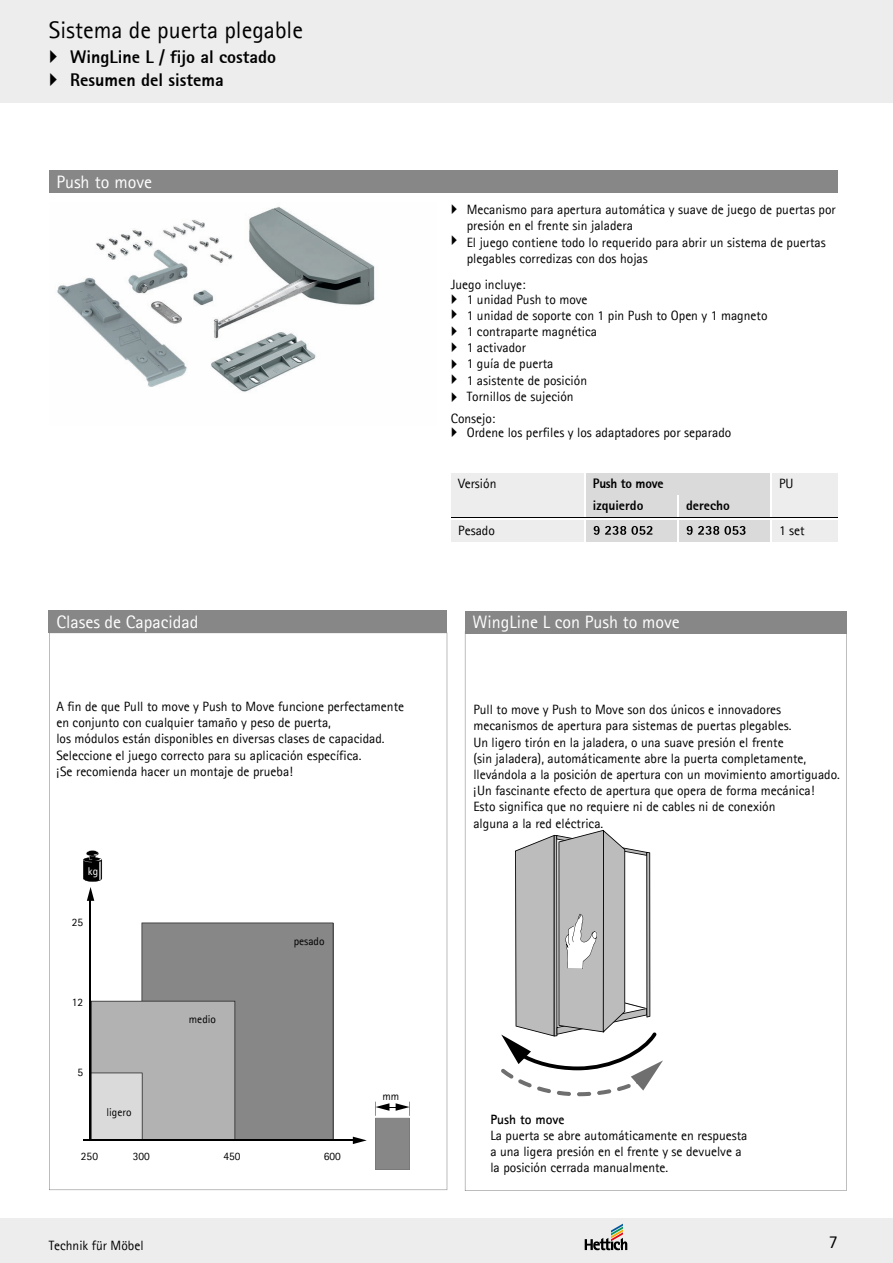
<style>
.page{position:relative;width:893px;height:1263px;background:#fff}
.page>*{position:absolute;margin:0;border:0;box-sizing:border-box;transform-origin:0 0}
.t1{font:24px "Agfa Rotis Sans Serif";color:#000}
.t2{font:18px "Agfa Rotis Sans Serif";color:#fff}
.t3{font:800 18px/22.2px "Agfa Rotis Sans Serif";color:#000}
.t4{font:18px "Agfa Rotis Sans Serif";color:#000}
.t5{font:13.5px/16.2px "Agfa Rotis Sans Serif";color:#000}
.t6{font:800 13.5px "Agfa Rotis Sans Serif";color:#000}
.t7{font:700 13.5px "Agfa Rotis Sans Serif";color:#000}
.t8{font:800 13.5px "Agfa Rotis Sans Serif";letter-spacing:-.02em;color:#000}
.t9{font:11.4px "Agfa Rotis Sans Serif";color:#000}
.t10{font:11.4px "Agfa Rotis Sans Serif";color:#fff}
</style>
<div class="page">
<div style="left:0;top:1218px;width:893px;height:45px;background:#ededed"></div>
<div style="left:0;top:0;width:893px;height:102px;background:#ededed"></div>
<svg style="left:585px;top:1224px;width:42px;height:26px"></svg>
<svg style="left:49px;top:633px;width:398px;height:557px"></svg>
<svg style="left:465px;top:633px;width:381px;height:558px"></svg>
<svg style="left:501px;top:830px;width:162px;height:266px"></svg>
<div style="left:465px;top:611px;width:382px;height:22px;background:#878787"></div>
<div style="left:49px;top:611px;width:398px;height:22px;background:#878787"></div>
<svg style="left:91px;top:923px;width:242px;height:216px"></svg>
<hr style="left:83px;top:1139px;width:276px;height:2px;background:#000">
<svg style="left:353px;top:1137px;width:14px;height:7px"></svg>
<svg style="left:83px;top:850px;width:19px;height:51px"></svg>
<hr style="left:90px;top:894px;width:1px;height:245px;background:#000">
<svg style="left:375px;top:1102px;width:35px;height:67px"></svg>
<div style="left:49px;top:170px;width:789px;height:23px;background:#878787"></div>
<div style="left:771px;top:519px;width:67px;height:23px;background:#ededed"></div>
<div style="left:451px;top:519px;width:134px;height:23px;background:#ededed"></div>
<div style="left:771px;top:495px;width:67px;height:23px;background:#ededed"></div>
<div style="left:451px;top:495px;width:134px;height:23px;background:#ededed"></div>
<div style="left:771px;top:473px;width:67px;height:22px;background:#ededed"></div>
<div style="left:451px;top:473px;width:134px;height:22px;background:#ededed"></div>
<div style="left:678px;top:519px;width:93px;height:23px;background:#dadada"></div>
<div style="left:585px;top:519px;width:93px;height:23px;background:#dadada"></div>
<div style="left:678px;top:495px;width:93px;height:23px;background:#dadada"></div>
<div style="left:585px;top:495px;width:93px;height:23px;background:#dadada"></div>
<div style="left:585px;top:473px;width:186px;height:22px;background:#dadada"></div>
<hr style="left:770px;top:473px;width:2px;height:22px;background:#fff">
<hr style="left:677px;top:495px;width:2px;height:22px;background:#fff">
<hr style="left:770px;top:495px;width:2px;height:22px;background:#fff">
<svg style="left:584px;top:473px;width:1px;height:68px"></svg>
<hr style="left:677px;top:520px;width:2px;height:21px;background:#fff">
<hr style="left:770px;top:520px;width:2px;height:21px;background:#fff">
<hr style="left:451px;top:517px;width:134px;height:1px;background:#000">
<hr style="left:585px;top:517px;width:93px;height:1px;background:#000">
<hr style="left:678px;top:517px;width:93px;height:1px;background:#000">
<hr style="left:771px;top:517px;width:67px;height:1px;background:#000">
<hr style="left:451px;top:519px;width:134px;height:1px;background:#fff">
<hr style="left:585px;top:519px;width:93px;height:1px;background:#fff">
<hr style="left:678px;top:519px;width:93px;height:1px;background:#fff">
<hr style="left:771px;top:519px;width:67px;height:1px;background:#fff">
<svg style="left:594px;top:526px;width:58px;height:9px"></svg>
<svg style="left:687px;top:526px;width:58px;height:9px"></svg>
<img style="left:57px;top:207px;width:318px;height:185px">
<h1 class="t1" style="left:49px;top:15px;width:256px">Sistema de puerta plegable</h1>
<h2 class="t3" style="left:70px;top:46px;width:207px">WingLine L / fijo al costado<br>Resumen del sistema</h2>
<h2 class="t2" style="left:56px;top:171px;width:97px">Push to move</h2>
<p class="t5" style="left:467px;top:201px;width:371px">Mecanismo para apertura automática y suave de juego de puertas por presión en el frente sin jaladera<br>El juego contiene todo lo requerido para abrir un sistema de puertas plegables corredizas con dos hojas</p>
<p class="t5" style="left:467px;top:276px;width:122px;line-height:14.9px;text-indent:-16px">Juego incluye:<br>1 unidad Push to move</p>
<p class="t5" style="left:467px;top:307px;width:302px">1 unidad de soporte con 1 pin Push to Open y 1 magneto<br>1 contraparte magnética<br>1 activador<br>1 guía de puerta<br>1 asistente de posición<br>Tornillos de sujeción</p>
<p class="t5" style="left:467px;top:410px;width:266px;line-height:14.9px;text-indent:-16px">Consejo:<br>Ordene los perfiles y los adaptadores por separado</p>
<p class="t5" style="left:458px;top:475px;width:40px">Versión</p>
<p class="t8" style="left:593px;top:475px;width:72px">Push to move</p>
<p class="t5" style="left:779px;top:475px;width:16px">PU</p>
<p class="t6" style="left:593px;top:497px;width:52px">izquierdo</p>
<p class="t6" style="left:686px;top:497px;width:45px">derecho</p>
<p class="t5" style="left:458px;top:522px;width:38px">Pesado</p>
<p class="t5" style="left:779px;top:522px;width:27px">1 set</p>
<h2 class="t2" style="left:56px;top:611px;width:144px">Clases de Capacidad</h2>
<h2 class="t2" style="left:473px;top:612px;width:209px">WingLine L con Push to move</h2>
<p class="t5" style="left:56px;top:698px;width:349px">A fin de que Pull to move y Push to Move funcione perfectamente en conjunto con cualquier tamaño y peso de puerta,<br>los módulos están disponibles en diversas clases de capacidad.<br>Seleccione el juego correcto para su aplicación específica.<br>¡Se recomienda hacer un montaje de prueba!</p>
<p class="t10" style="left:88px;top:864px;width:12px">kg</p>
<p class="t9" style="left:72px;top:915px;width:13px">25</p>
<p class="t9" style="left:72px;top:995px;width:13px">12</p>
<p class="t9" style="left:78px;top:1066px;width:7px">5</p>
<p class="t9" style="left:106px;top:1105px;width:27px">ligero</p>
<p class="t9" style="left:189px;top:1013px;width:29px">medio</p>
<p class="t9" style="left:294px;top:934px;width:32px">pesado</p>
<p class="t9" style="left:81px;top:1149px;width:19px">250</p>
<p class="t9" style="left:133px;top:1149px;width:19px">300</p>
<p class="t9" style="left:224px;top:1149px;width:19px">450</p>
<p class="t9" style="left:324px;top:1149px;width:19px">600</p>
<p class="t9" style="left:382px;top:1089px;width:18px">mm</p>
<p class="t5" style="left:473px;top:701px;width:368px">Pull to move y Push to Move son dos únicos e innovadores mecanismos de apertura para sistemas de puertas plegables.<br>Un ligero tirón en la jaladera, o una suave presión el frente<br>(sin jaladera), automáticamente abre la puerta completamente, llevándola a la posición de apertura con un movimiento amortiguado. ¡Un fascinante efecto de apertura que opera de forma mecánica!<br>Esto significa que no requiere ni de cables ni de conexión<br>alguna a la red eléctrica.</p>
<p class="t7" style="left:490px;top:1110px;width:76px">Push to move</p>
<p class="t5" style="left:490px;top:1127px;width:259px">La puerta se abre automáticamente en respuesta a una ligera presión en el frente y se devuelve a la posición cerrada manualmente.</p>
<p class="t5" style="left:49px;top:1237px;width:96px">Technik für Möbel</p>
<h2 class="t4" style="left:829px;top:1231px;width:10px">7</h2>
</div>
